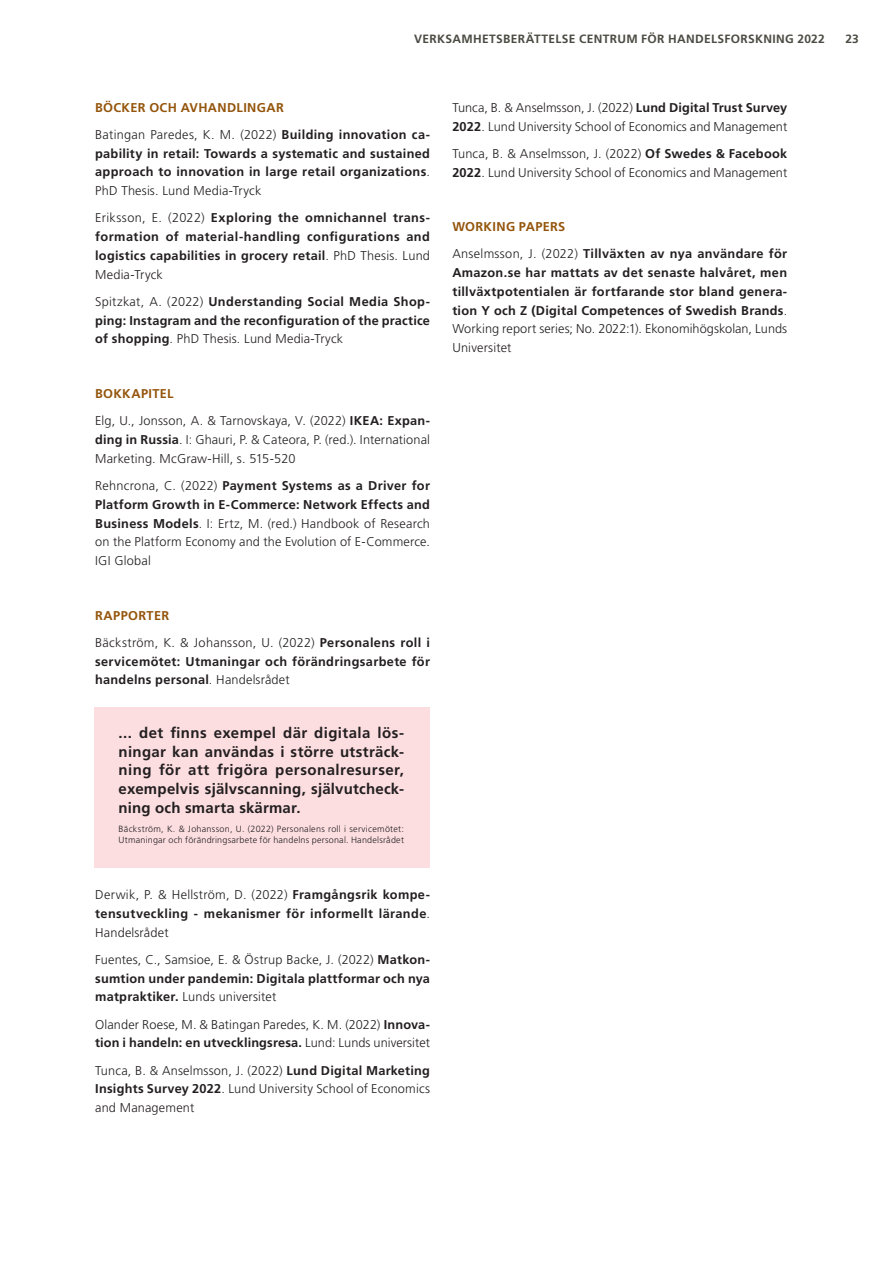
<style>
.page{position:relative;width:893px;height:1263px;background:#fff}
.page>*{position:absolute;margin:0;border:0;box-sizing:border-box;transform-origin:0 0}
.Svart_Brödtext_utan{font:700 15px/18.8px "Frutiger LT Std";letter-spacing:.01em;color:#231f20;text-align:justify}
.Svart_Brödtext_utan-2{font:700 12.75px/18.8px "Frutiger LT Std";letter-spacing:.025em;color:#231f20;text-align:justify}
.Svart_Brödtext_utan-3{font:300 12.75px/18.8px "Frutiger LT Std";letter-spacing:.01em;color:#231f20;text-align:justify}
.Svart_Brödtext_utan-4{font:700 12.75px "Frutiger LT Std";letter-spacing:.025em;color:#94550c}
.t1{font:700 12px "Frutiger LT Std";letter-spacing:.025em;color:#4c4b43}
.Svart_Brödtext_utan-5{font:300 9px/10.8px "Frutiger LT Std";letter-spacing:.025em;color:#231f20}
.s1{font-weight:300}
.s2{font-weight:700}
</style>
<div class="page">
<div style="left:95px;top:707px;width:335px;height:160px;background:#fcdee1"></div>
<p class="t1" style="left:414px;top:32px;width:412px">VERKSAMHETSBERÄTTELSE CENTRUM FÖR HANDELSFORSKNING 2022</p>
<p class="t1" style="left:845px;top:32px;width:15px">23</p>
<p class="Svart_Brödtext_utan-4" style="left:95px;top:100px;width:190px">BÖCKER OCH AVHANDLINGAR</p>
<p class="Svart_Brödtext_utan-2" style="left:95px;top:125px;width:336px"><span class="s1">Batingan Paredes, K. M. (2022)</span> Building innovation ca&shy;pability in retail: Towards a systematic and sustained approach to innovation in large retail organizations<span class="s1">.<br>PhD Thesis. Lund Media-Tryck</span></p>
<p class="Svart_Brödtext_utan-2" style="left:95px;top:209px;width:336px"><span class="s1">Eriksson, E. (2022)</span> Exploring the omnichannel trans&shy;formation of material-handling configurations and logistics capabilities in grocery retail<span class="s1">. PhD Thesis. Lund Media-Tryck</span></p>
<p class="Svart_Brödtext_utan-2" style="left:95px;top:292px;width:336px"><span class="s1">Spitzkat, A. (2022)</span> Understanding Social Media Shop&shy;ping: Instagram and the reconfiguration of the practice of shopping<span class="s1">. PhD Thesis. Lund Media-Tryck</span></p>
<p class="Svart_Brödtext_utan-4" style="left:95px;top:386px;width:80px">BOKKAPITEL</p>
<p class="Svart_Brödtext_utan-3" style="left:95px;top:412px;width:336px">Elg, U., Jonsson, A. &amp; Tarnovskaya, V. (2022) <span class="s2">IKEA: Expan&shy;ding in Russia</span>. I: Ghauri, P. &amp; Cateora, P. (red.). International Marketing. McGraw-Hill, s. 515-520</p>
<p class="Svart_Brödtext_utan-3" style="left:95px;top:476px;width:336px">Rehncrona, C. (2022) <span class="s2">Payment Systems as a Driver for Platform Growth in E-Commerce: Network Effects and Business Models</span>. I: Ertz, M. (red.) Handbook of Research on the Platform Economy and the Evolution of E-Commerce.<br>IGI Global</p>
<p class="Svart_Brödtext_utan-4" style="left:95px;top:608px;width:76px">RAPPORTER</p>
<p class="Svart_Brödtext_utan-2" style="left:95px;top:633px;width:336px"><span class="s1">Bäckström, K. &amp; Johansson, U. (2022)</span> Personalens roll i servicemötet: Utmaningar och förändringsarbete för handelns personal<span class="s1">. Handelsrådet</span></p>
<p class="Svart_Brödtext_utan" style="left:119px;top:723px;width:287px">... det finns exempel där digitala lös&shy;ningar kan användas i större utsträck&shy;ning för att frigöra personalresurser, exempelvis självscanning, självutcheck&shy;ning och smarta skärmar.</p>
<p class="Svart_Brödtext_utan-5" style="left:119px;top:824px;width:287px">Bäckström, K. &amp; Johansson, U. (2022) Personalens roll i servicemötet:<br>Utmaningar och förändringsarbete för handelns personal. Handelsrådet</p>
<p class="Svart_Brödtext_utan-2" style="left:95px;top:885px;width:336px"><span class="s1">Derwik, P. &amp; Hellström, D. (2022)</span> Framgångsrik kompe&shy;tensutveckling - mekanismer för informellt lärande<span class="s1">.<br>Handelsrådet</span></p>
<p class="Svart_Brödtext_utan-2" style="left:95px;top:950px;width:336px"><span class="s1">Fuentes, C., Samsioe, E. &amp; Östrup Backe, J. (2022)</span> Matkon&shy;sumtion under pandemin: Digitala plattformar och nya matpraktiker. <span class="s1">Lunds universitet</span></p>
<p class="Svart_Brödtext_utan-3" style="left:95px;top:1015px;width:336px">Olander Roese, M. &amp; Batingan Paredes, K. M. (2022) <span class="s2">Innova&shy;tion i handeln: en utvecklingsresa.</span> Lund: Lunds universitet</p>
<p class="Svart_Brödtext_utan-3" style="left:95px;top:1061px;width:336px">Tunca, B. &amp; Anselmsson, J. (2022) <span class="s2">Lund Digital Marketing Insights Survey 2022</span>. Lund University School of Economics and Management</p>
<p class="Svart_Brödtext_utan-3" style="left:452px;top:98px;width:336px">Tunca, B. &amp; Anselmsson, J. (2022) <span class="s2">Lund Digital Trust Survey<br>2022</span>. Lund University School of Economics and Management</p>
<p class="Svart_Brödtext_utan-3" style="left:452px;top:144px;width:336px">Tunca, B. &amp; Anselmsson, J. (2022) <span class="s2">Of Swedes &amp; Facebook<br>2022</span>. Lund University School of Economics and Management</p>
<p class="Svart_Brödtext_utan-4" style="left:452px;top:219px;width:114px">WORKING PAPERS</p>
<p class="Svart_Brödtext_utan-2" style="left:452px;top:245px;width:336px"><span class="s1">Anselmsson, J. (2022)</span> Tillväxten av nya användare för Amazon.se har mattats av det senaste halvåret, men tillväxtpotentialen är fortfarande stor bland genera&shy;tion Y och Z (Digital Competences of Swedish Brands<span class="s1">.<br>Working report series; No. 2022:1). Ekonomihögskolan, Lunds Universitet</span></p>
</div>
